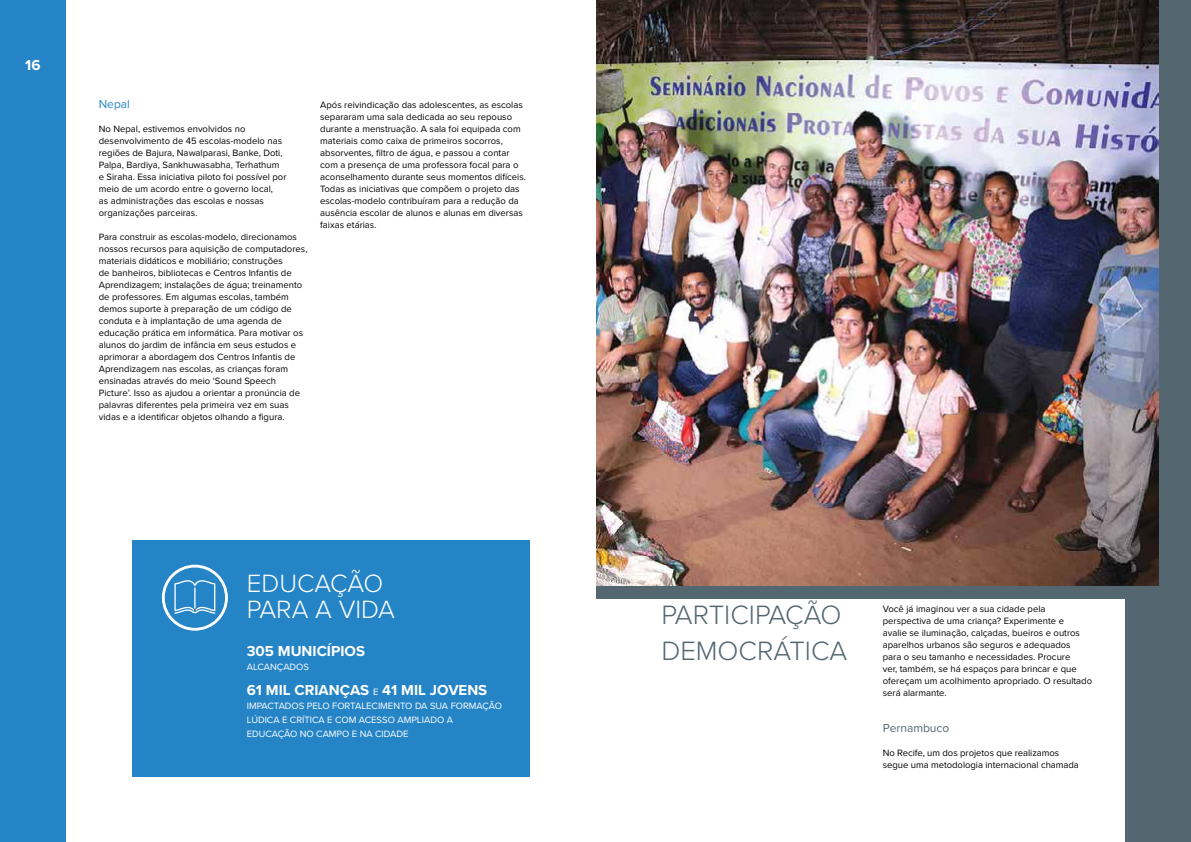
<style>
.page{position:relative;width:1191px;height:842px;background:#fff}
.page>*{position:absolute;margin:0;border:0;box-sizing:border-box;transform-origin:0 0}
.t1{font:300 27.5px/36px "Proxima Nova";color:#546670}
.t2{font:300 25.9px/26px "Proxima Nova";color:#fff}
.t3{font:700 15px "Proxima Nova";color:#fff}
.t4{font:12px "Proxima Nova";color:#546670}
.t5{font:12px "Proxima Nova";color:#2484c6}
.t6{font:9.5px/12px "Proxima Nova";color:#000}
.t7{font:9.5px/14px "Proxima Nova";color:#fff}
.s1{font-weight:400;font-size:9.5px}
</style>
<div class="page">
<div style="left:1125px;top:0;width:66px;height:842px;background:#546670"></div>
<div style="left:0;top:0;width:66px;height:842px;background:#2484c6"></div>
<img style="left:597px;top:0;width:561px;height:586px">
<div style="left:597px;top:586px;width:594px;height:13px;background:#546670"></div>
<div style="left:132px;top:540px;width:397px;height:236px;background:#2484c6"></div>
<div style="left:162px;top:565px;width:66px;height:66px;border:3px solid #fff;border-radius:50%"></div>
<svg style="left:174px;top:580px;width:41px;height:34px"></svg>
<h3 class="t3" style="left:25px;top:54px;width:17px">16</h3>
<p class="t5" style="left:99px;top:95px;width:33px">Nepal</p>
<p class="t6" style="left:99px;top:122px;width:189px">No Nepal, estivemos envolvidos no desenvolvimento de 45 escolas-modelo nas regiões de Bajura, Nawalparasi, Banke, Doti, Palpa, Bardiya, Sankhuwasabha, Terhathum e Siraha. Essa iniciativa piloto foi possível por meio de um acordo entre o governo local,<br>as administrações das escolas e nossas organizações parceiras.</p>
<p class="t6" style="left:99px;top:230px;width:210px">Para construir as escolas-modelo, direcionamos nossos recursos para aquisição de computadores, materiais didáticos e mobiliário; construções<br>de banheiros, bibliotecas e Centros Infantis de Aprendizagem; instalações de água; treinamento de professores. Em algumas escolas, também demos suporte à preparação de um código de conduta e à implantação de uma agenda de educação prática em informática. Para motivar os alunos do jardim de infância em seus estudos e aprimorar a abordagem dos Centros Infantis de Aprendizagem nas escolas, as crianças foram ensinadas através do meio ‘Sound Speech Picture’. Isso as ajudou a orientar a pronúncia de palavras diferentes pela primeira vez em suas vidas e a identificar objetos olhando a figura.</p>
<p class="t6" style="left:320px;top:98px;width:207px">Após reivindicação das adolescentes, as escolas separaram uma sala dedicada ao seu repouso durante a menstruação. A sala foi equipada com materiais como caixa de primeiros socorros, absorventes, filtro de água, e passou a contar com a presença de uma professora focal para o aconselhamento durante seus momentos difíceis.<br>Todas as iniciativas que compõem o projeto das escolas-modelo contribuíram para a redução da ausência escolar de alunos e alunas em diversas faixas etárias.</p>
<h2 class="t2" style="left:247px;top:569px;width:150px">EDUCAÇÃO<br>PARA A VIDA</h2>
<h3 class="t3" style="left:247px;top:640px;width:120px">305 MUNICÍPIOS</h3>
<p class="t7" style="left:247px;top:659px;width:64px">ALCANÇADOS</p>
<h3 class="t3" style="left:247px;top:679px;width:242px">61 MIL CRIANÇAS <span class="s1">E</span> 41 MIL JOVENS</h3>
<p class="t7" style="left:247px;top:699px;width:257px">IMPACTADOS PELO FORTALECIMENTO DA SUA FORMAÇÃO<br>LÚDICA E CRÍTICA E COM ACESSO AMPLIADO A<br>EDUCAÇÃO NO CAMPO E NA CIDADE</p>
<h1 class="t1" style="left:661px;top:595px;width:187px">PARTICIPAÇÃO<br>DEMOCRÁTICA</h1>
<p class="t6" style="left:882px;top:602px;width:211px">Você já imaginou ver a sua cidade pela perspectiva de uma criança? Experimente e<br>avalie se iluminação, calçadas, bueiros e outros aparelhos urbanos são seguros e adequados<br>para o seu tamanho e necessidades. Procure<br>ver, também, se há espaços para brincar e que ofereçam um acolhimento apropriado. O resultado será alarmante.</p>
<p class="t4" style="left:882px;top:719px;width:68px">Pernambuco</p>
<p class="t6" style="left:882px;top:746px;width:198px">No Recife, um dos projetos que realizamos segue uma metodologia internacional chamada</p>
</div>
